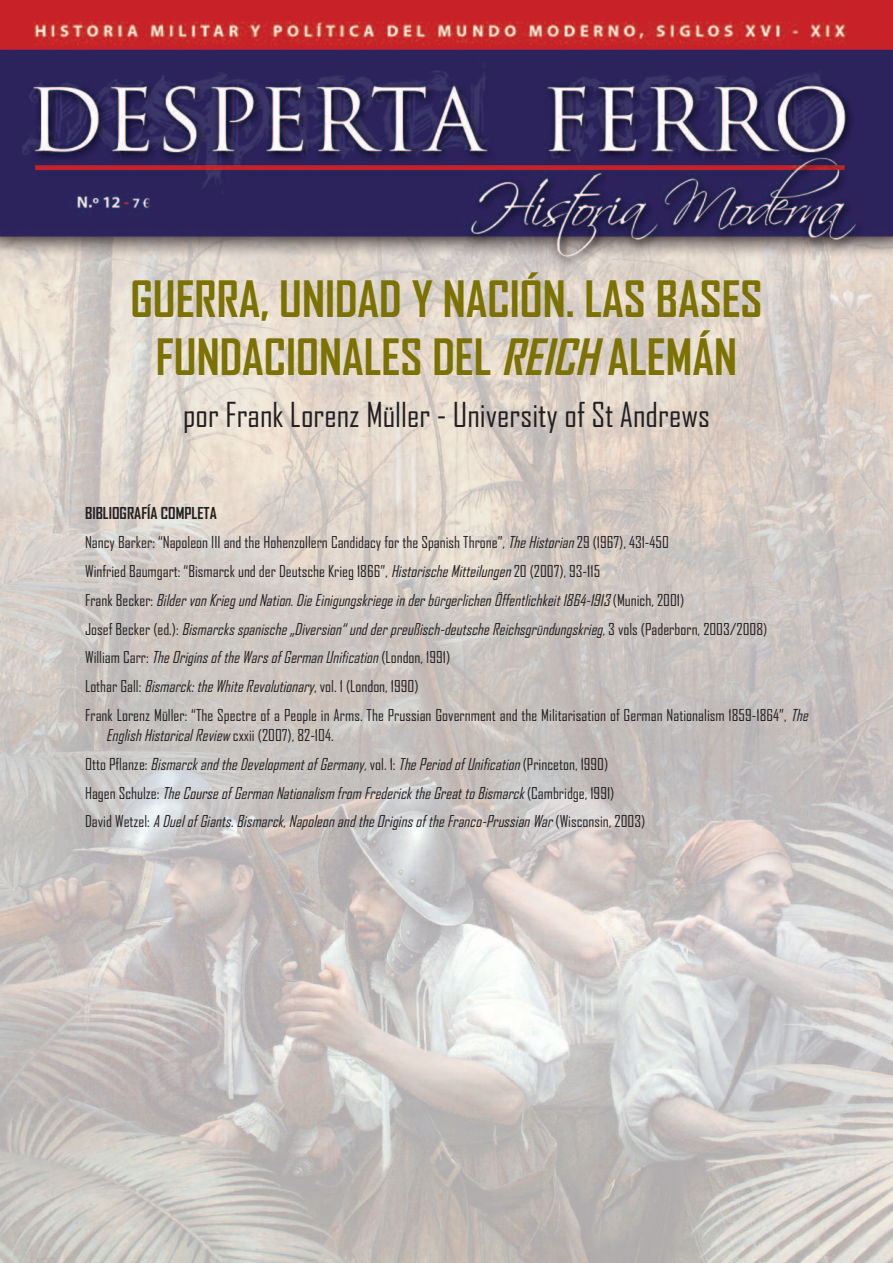
<style>
.page{position:relative;width:893px;height:1263px;background:#fff}
.page>*{position:absolute;margin:0;border:0;box-sizing:border-box;transform-origin:0 0}
.t1{font:700 48px/57.6px "Agency FB";color:#7b7202;text-align:center}
.t2{font:33px "Agency FB";color:#231f20}
.t3{font:15.75px/28.8px "Agency FB";color:#231f20}
.t4{font:italic 15.75px/28.8px "Agency FB";color:#231f20}
.s1{font-style:italic}
.s2{font-weight:700}
.s3{font-style:normal}
</style>
<div class="page">
<img style="left:0;top:0;width:893px;height:1263px">
<h1 class="t1" style="left:130px;top:272px;width:634px">GUERRA, UNIDAD Y NACIÓN. LAS BASES<br>FUNDACIONALES DEL <span class="s1">REICH</span>ALEMÁN</h1>
<h2 class="t2" style="left:183px;top:396px;width:528px">por Frank Lorenz Müller - University of St Andrews</h2>
<p class="t3" style="left:85px;top:500px;width:728px"><span class="s2">BIBLIOGRAFÍA COMPLETA<br></span>Nancy Barker: “Napoleon III and the Hohenzollern Candidacy for the Spanish Throne”, <span class="s1">TheHistorian</span>29 (1967), 431-450<br>Winfried Baumgart: “Bismarck und der Deutsche Krieg 1866”, <span class="s1">HistorischeMitteilungen</span>20 (2007), 93-115<br>F r a n k B e c k e r : <span class="s1">Bilder von Krieg und Nation. Die Einigungskriege in der bürgerlichen Öffentlichkeit 1864-1913</span> ( M u n i c h , 2 0 0 1 )<br>J o s e f B e c k e r ( e d . ) : <span class="s1">Bismarcks spanische „Diversion“ und der preußisch-deutsche Reichsgründungskrieg,</span> 3 v o l s ( P a d e r b o r n , 2 0 0 3 / 2 0 0 8 )<br>William Carr: <span class="s1">TheOriginsoftheWarsofGermanUnification</span>(London, 1991)<br>Lothar Gall: <span class="s1">Bismarck:theWhiteRevolutionary</span>, vol. 1 (London, 1990)<br>Frank Lorenz Müller: “The Spectre of a People in Arms. The Prussian Government and the Militarisation of German Nationalism 1859-1864”, <span class="s1">The</span></p>
<p class="t4" style="left:85px;top:721px;width:562px;text-indent:21px">EnglishHistoricalReview<span class="s3">cxxii (2007), 82-104.<br>O t t o P f l a n z e :</span> Bismarck and the Development of Germany, <span class="s3">v o l . 1 :</span> The Period of Unification <span class="s3">( P r i n c e t o n , 1 9 9 0 )<br>H a g e n S c h u l z e :</span> The Course of German Nationalism from Frederick the Great to Bismarck <span class="s3">( C a m b r i d g e , 1 9 9 1 )<br>D a v i d W e t z e l :</span> A Duel of Giants. Bismarck, Napoleon and the Origins of the Franco-Prussian War <span class="s3">( W i s c o n s i n , 2 0 0 3 )</span></p>
</div>
